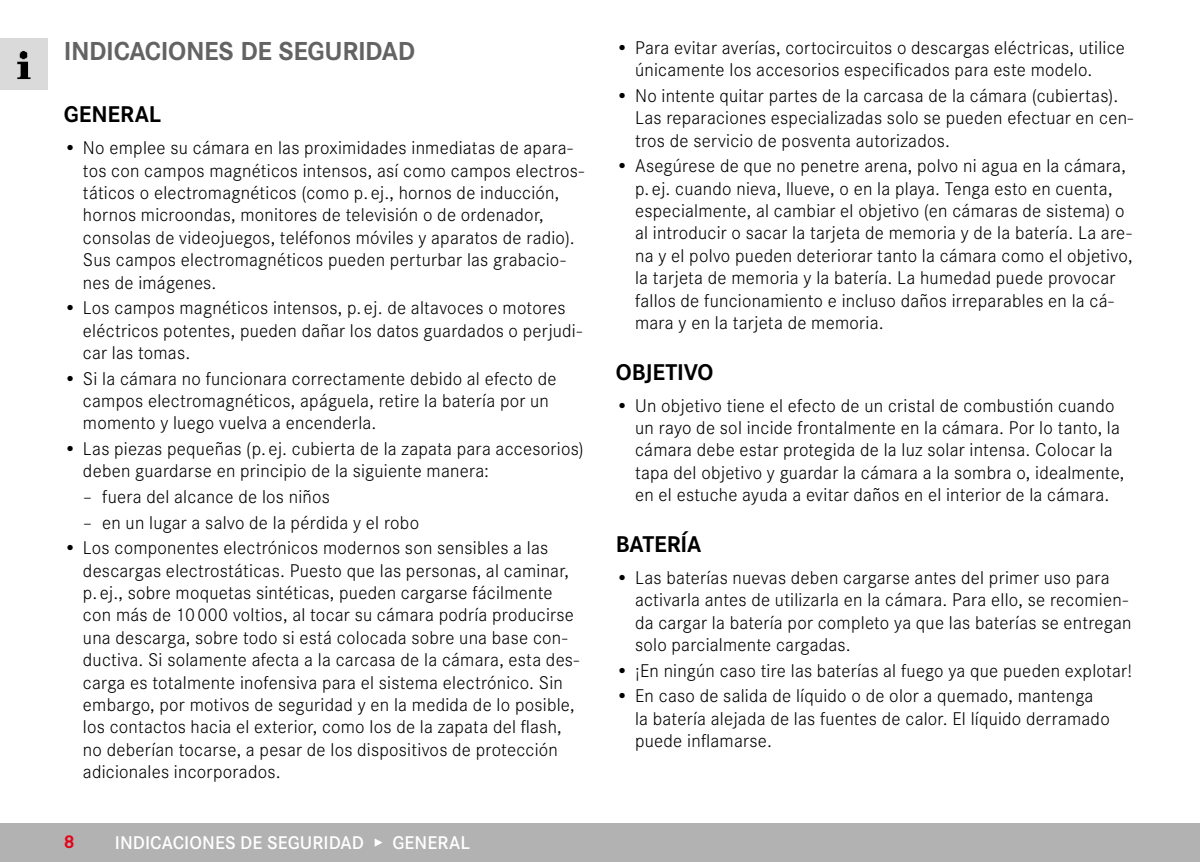
<style>
.page{position:relative;width:1200px;height:862px;background:#fff}
.page>*{position:absolute;margin:0;border:0;box-sizing:border-box;transform-origin:0 0}
.Heading____Chapter{font:700 27px "Corporate S";letter-spacing:-.015em;color:#646363}
.Heading____Heading_01{font:700 23.62px "Corporate S";letter-spacing:-.01em;color:#000}
.t1{font:300 19.12px/22.3px "Corporate S";letter-spacing:.01em;color:#000}
.t2{font:600 19.12px "Corporate S";letter-spacing:.005em;color:#fff}
.t3{font:700 19.12px "Corporate S";color:#e3051b}
</style>
<div class="page">
<div style="left:0;top:823px;width:1199px;height:38px;background:#b3b2b2"></div>
<div style="left:0;top:38px;width:48px;height:51px;background:#dadada"></div>
<img style="left:17px;top:51px;width:14px;height:28px">
<p class="Heading____Chapter" style="left:64px;top:29px;width:353px">INDICACIONES DE SEGURIDAD</p>
<p class="Heading____Heading_01" style="left:64px;top:96px;width:99px">GENERAL</p>
<p class="t1" style="left:83px;top:135px;width:502px;text-indent:-19px">• No emplee su cámara en las proximidades inmediatas de apara&shy;tos con campos magnéticos intensos, así como campos electros&shy;táticos o electromagnéticos (como p. ej., hornos de inducción, hornos microondas, monitores de televisión o de ordenador, consolas de videojuegos, teléfonos móviles y aparatos de radio).<br>Sus campos electromagnéticos pueden perturbar las grabacio&shy;nes de imágenes.</p>
<p class="t1" style="left:83px;top:295px;width:500px;text-indent:-19px">• Los campos magnéticos intensos, p. ej. de altavoces o motores eléctricos potentes, pueden dañar los datos guardados o perjudi&shy;car las tomas.</p>
<p class="t1" style="left:83px;top:366px;width:475px;text-indent:-19px">• Si la cámara no funcionara correctamente debido al efecto de campos electromagnéticos, apáguela, retire la batería por un momento y luego vuelva a encenderla.</p>
<p class="t1" style="left:83px;top:436px;width:502px;text-indent:-19px">• Las piezas pequeñas (p. ej. cubierta de la zapata para accesorios) deben guardarse en principio de la siguiente manera:</p>
<p class="t1" style="left:83px;top:484px;width:248px">– fuera del alcance de los niños</p>
<p class="t1" style="left:83px;top:509px;width:337px">– en un lugar a salvo de la pérdida y el robo</p>
<p class="t1" style="left:83px;top:535px;width:497px;text-indent:-19px">• Los componentes electrónicos modernos son sensibles a las descargas electrostáticas. Puesto que las personas, al caminar, p. ej., sobre moquetas sintéticas, pueden cargarse fácilmente con más de 10000 voltios, al tocar su cámara podría producirse una descarga, sobre todo si está colocada sobre una base con&shy;ductiva. Si solamente afecta a la carcasa de la cámara, esta des&shy;carga es totalmente inofensiva para el sistema electrónico. Sin embargo, por motivos de seguridad y en la medida de lo posible, los contactos hacia el exterior, como los de la zapata del flash, no deberían tocarse, a pesar de los dispositivos de protección adicionales incorporados.</p>
<p class="t3" style="left:64px;top:826px;width:12px">8</p>
<p class="t2" style="left:115px;top:827px;width:356px">INDICACIONES DE SEGURIDAD ▸ GENERAL</p>
<p class="t1" style="left:635px;top:35px;width:491px;text-indent:-19px">• Para evitar averías, cortocircuitos o descargas eléctricas, utilice únicamente los accesorios especificados para este modelo.</p>
<p class="t1" style="left:635px;top:83px;width:499px;text-indent:-19px">• No intente quitar partes de la carcasa de la cámara (cubiertas).<br>Las reparaciones especializadas solo se pueden efectuar en cen&shy;tros de servicio de posventa autorizados.</p>
<p class="t1" style="left:635px;top:153px;width:499px;text-indent:-19px">• Asegúrese de que no penetre arena, polvo ni agua en la cámara, p. ej. cuando nieva, llueve, o en la playa. Tenga esto en cuenta, especialmente, al cambiar el objetivo (en cámaras de sistema) o al introducir o sacar la tarjeta de memoria y de la batería. La are&shy;na y el polvo pueden deteriorar tanto la cámara como el objetivo, la tarjeta de memoria y la batería. La humedad puede provocar fallos de funcionamiento e incluso daños irreparables en la cá&shy;mara y en la tarjeta de memoria.</p>
<p class="Heading____Heading_01" style="left:615px;top:353px;width:99px">OBJETIVO</p>
<p class="t1" style="left:635px;top:393px;width:490px;text-indent:-19px">• Un objetivo tiene el efecto de un cristal de combustión cuando un rayo de sol incide frontalmente en la cámara. Por lo tanto, la cámara debe estar protegida de la luz solar intensa. Colocar la tapa del objetivo y guardar la cámara a la sombra o, idealmente, en el estuche ayuda a evitar daños en el interior de la cámara.</p>
<p class="Heading____Heading_01" style="left:615px;top:525px;width:87px">BATERÍA</p>
<p class="t1" style="left:635px;top:565px;width:497px;text-indent:-19px">• Las baterías nuevas deben cargarse antes del primer uso para activarla antes de utilizarla en la cámara. Para ello, se recomien&shy;da cargar la batería por completo ya que las baterías se entregan solo parcialmente cargadas.</p>
<p class="t1" style="left:615px;top:657px;width:517px">• ¡En ningún caso tire las baterías al fuego ya que pueden explotar!</p>
<p class="t1" style="left:635px;top:683px;width:476px;text-indent:-19px">• En caso de salida de líquido o de olor a quemado, mantenga la batería alejada de las fuentes de calor. El líquido derramado puede inflamarse.</p>
</div>
